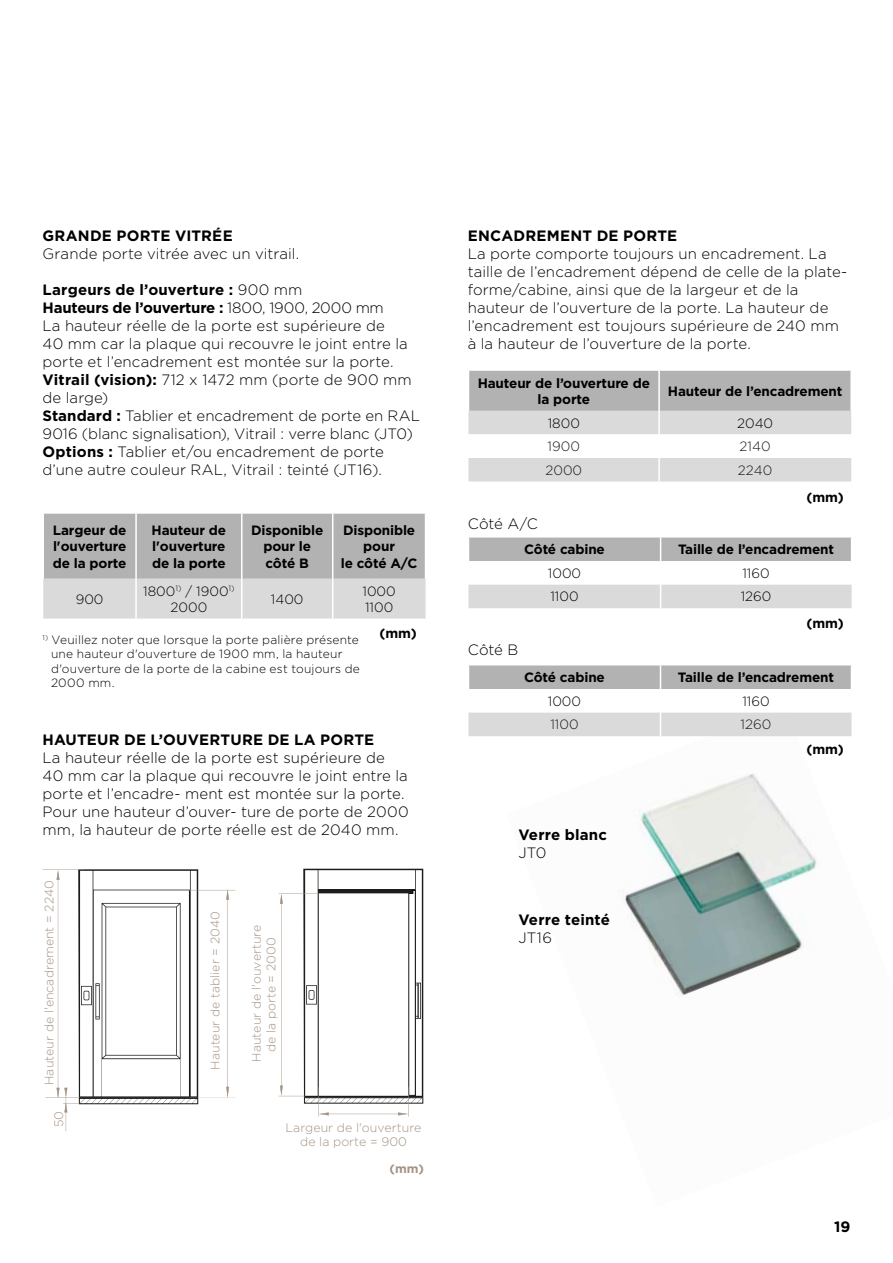
<style>
.page{position:relative;width:893px;height:1263px;background:#fff}
.page>*{position:absolute;margin:0;border:0;box-sizing:border-box;transform-origin:0 0}
.t1{font:300 15px/18px "Gotham";letter-spacing:.005em;color:#000}
.t2{font:700 15px "Gotham";letter-spacing:.01em;color:#000}
.t3{font:700 13.5px/16.5px "Gotham";letter-spacing:-.01em;color:#000;text-align:center}
.t4{font:300 13.5px/16.2px "Gotham";color:#000;text-align:center}
.t5{font:300 13.5px "Gotham";color:#1d1718}
.t6{font:300 12.3px/14.9px "Gotham";color:#a59484;text-align:center}
.t7{font:700 12.3px "Gotham";color:#a59484}
.t8{font:300 12px/14.4px "Gotham";letter-spacing:.015em;color:#000}
.t9{font:300 7.05px "Gotham";color:#000}
.s1{font-weight:700}
</style>
<div class="page">
<img style="left:619px;top:774px;width:198px;height:221px">
<svg style="left:43px;top:514px;width:383px;height:104px;background:#c2c1c1"></svg>
<hr style="left:135px;top:514px;width:2px;height:65px;background:#fff">
<hr style="left:241px;top:514px;width:1px;height:65px;background:#fff">
<hr style="left:332px;top:514px;width:1px;height:65px;background:#fff">
<hr style="left:43px;top:514px;width:1px;height:65px;background:#fff">
<hr style="left:425px;top:514px;width:1px;height:65px;background:#fff">
<hr style="left:135px;top:579px;width:2px;height:39px;background:#fff">
<hr style="left:241px;top:579px;width:1px;height:39px;background:#fff">
<hr style="left:332px;top:579px;width:1px;height:39px;background:#fff">
<svg style="left:43px;top:869px;width:192px;height:262px"></svg>
<svg style="left:279px;top:869px;width:144px;height:248px"></svg>
<svg style="left:468px;top:371px;width:383px;height:110px"></svg>
<hr style="left:658px;top:371px;width:2px;height:40px;background:#fff">
<hr style="left:658px;top:411px;width:2px;height:23px;background:#fff">
<hr style="left:658px;top:434px;width:2px;height:24px;background:#fff">
<hr style="left:658px;top:458px;width:2px;height:23px;background:#fff">
<hr style="left:468px;top:371px;width:1px;height:40px;background:#fff">
<hr style="left:850px;top:371px;width:2px;height:40px;background:#fff">
<svg style="left:468px;top:537px;width:384px;height:71px"></svg>
<svg style="left:468px;top:665px;width:384px;height:71px"></svg>
<p class="t2" style="left:43px;top:225px;width:192px">GRANDE PORTE VITRÉE</p>
<p class="t1" style="left:43px;top:244px;width:258px">Grande porte vitrée avec un vitrail.</p>
<p class="t1" style="left:43px;top:280px;width:379px"><span class="s1">Largeurs de l’ouverture :</span> 900 mm<br><span class="s1">Hauteurs de l’ouverture :</span> 1800, 1900, 2000 mm<br>La hauteur réelle de la porte est supérieure de<br>40 mm car la plaque qui recouvre le joint entre la porte et l’encadrement est montée sur la porte.<br><span class="s1">Vitrail (vision):</span> 712 x 1472 mm (porte de 900 mm de large)<br><span class="s1">Standard :</span> Tablier et encadrement de porte en RAL 9016 (blanc signalisation), Vitrail : verre blanc (JT0)<br><span class="s1">Options :</span> Tablier et/ou encadrement de porte d’une autre couleur RAL, Vitrail : teinté (JT16).</p>
<p class="t3" style="left:53px;top:522px;width:75px;text-align:justify">Largeur de l'ouverture de la porte</p>
<p class="t3" style="left:152px;top:522px;width:76px;text-align:justify">Hauteur de l'ouverture de la porte</p>
<p class="t3" style="left:251px;top:522px;width:74px">Disponible pour le côté B</p>
<p class="t3" style="left:341px;top:522px;width:78px">Disponible pour<br>le côté A/C</p>
<p class="t4" style="left:76px;top:590px;width:29px">900</p>
<p class="t4" style="left:143px;top:582px;width:93px">1800<sup>1)</sup> / 1900<sup>1)<br></sup>2000</p>
<p class="t4" style="left:271px;top:590px;width:34px">1400</p>
<p class="t4" style="left:362px;top:582px;width:35px;text-align:left">1000<br>1100</p>
<p class="t9" style="left:43px;top:633px;width:7px">1)</p>
<p class="t3" style="left:379px;top:625px;width:39px">(mm)</p>
<p class="t8" style="left:51px;top:632px;width:310px">Veuillez noter que lorsque la porte palière présente une hauteur d'ouverture de 1900 mm, la hauteur d'ouverture de la porte de la cabine est toujours de 2000 mm.</p>
<p class="t2" style="left:43px;top:729px;width:333px">HAUTEUR DE L’OUVERTURE DE LA PORTE</p>
<p class="t1" style="left:43px;top:748px;width:368px">La hauteur réelle de la porte est supérieure de 40 mm car la plaque qui recouvre le joint entre la porte et l’encadre- ment est montée sur la porte.<br>Pour une hauteur d’ouver- ture de porte de 2000 mm, la hauteur de porte réelle est de 2040 mm.</p>
<p class="t6" style="left:41px;top:1085px;width:206px;rotate:-90deg">Hauteur de l'encadrement = 2240</p>
<p class="t6" style="left:51px;top:1127px;width:18px;rotate:-90deg">50</p>
<p class="t6" style="left:207px;top:1069px;width:160px;rotate:-90deg">Hauteur de tablier = 2040</p>
<p class="t6" style="left:249px;top:1062px;width:139px;rotate:-90deg">Hauteur de l'ouverture de la porte = 2000</p>
<p class="t6" style="left:286px;top:1119px;width:137px">Largeur de l'ouverture de la porte = 900</p>
<p class="t7" style="left:389px;top:1160px;width:36px">(mm)</p>
<p class="t2" style="left:468px;top:225px;width:211px">ENCADREMENT DE PORTE</p>
<p class="t1" style="left:468px;top:244px;width:381px">La porte comporte toujours un encadrement. La taille de l’encadrement dépend de celle de la plate&shy;forme/cabine, ainsi que de la largeur et de la hauteur de l’ouverture de la porte. La hauteur de l’encadrement est toujours supérieure de 240 mm à la hauteur de l’ouverture de la porte.</p>
<p class="t3" style="left:478px;top:374px;width:174px">Hauteur de l’ouverture de la porte</p>
<p class="t3" style="left:668px;top:383px;width:176px">Hauteur de l’encadrement</p>
<p class="t4" style="left:548px;top:414px;width:34px">1800</p>
<p class="t4" style="left:737px;top:414px;width:38px">2040</p>
<p class="t5" style="left:548px;top:438px;width:34px">1900</p>
<p class="t5" style="left:740px;top:438px;width:33px">2140</p>
<p class="t5" style="left:545px;top:461px;width:38px">2000</p>
<p class="t5" style="left:738px;top:461px;width:36px">2240</p>
<p class="t3" style="left:807px;top:489px;width:39px">(mm)</p>
<p class="t1" style="left:468px;top:514px;width:72px">Côté A/C</p>
<p class="t3" style="left:524px;top:541px;width:82px">Côté cabine</p>
<p class="t3" style="left:678px;top:541px;width:158px">Taille de l’encadrement</p>
<p class="t4" style="left:548px;top:565px;width:35px">1000</p>
<p class="t4" style="left:742px;top:565px;width:29px">1160</p>
<p class="t4" style="left:550px;top:588px;width:30px">1100</p>
<p class="t4" style="left:741px;top:588px;width:32px">1260</p>
<p class="t3" style="left:807px;top:615px;width:39px">(mm)</p>
<p class="t1" style="left:468px;top:640px;width:52px">Côté B</p>
<p class="t3" style="left:524px;top:669px;width:82px">Côté cabine</p>
<p class="t3" style="left:678px;top:669px;width:158px">Taille de l’encadrement</p>
<p class="t4" style="left:548px;top:693px;width:35px">1000</p>
<p class="t4" style="left:742px;top:693px;width:29px">1160</p>
<p class="t5" style="left:550px;top:716px;width:30px">1100</p>
<p class="t5" style="left:741px;top:716px;width:32px">1260</p>
<p class="t3" style="left:806px;top:741px;width:39px">(mm)</p>
<p class="t2" style="left:518px;top:824px;width:90px">Verre blanc</p>
<p class="t1" style="left:518px;top:843px;width:30px">JT0</p>
<p class="t2" style="left:518px;top:910px;width:88px">Verre teinté</p>
<p class="t1" style="left:518px;top:928px;width:35px">JT16</p>
<p class="t2" style="left:834px;top:1217px;width:18px">19</p>
</div>
